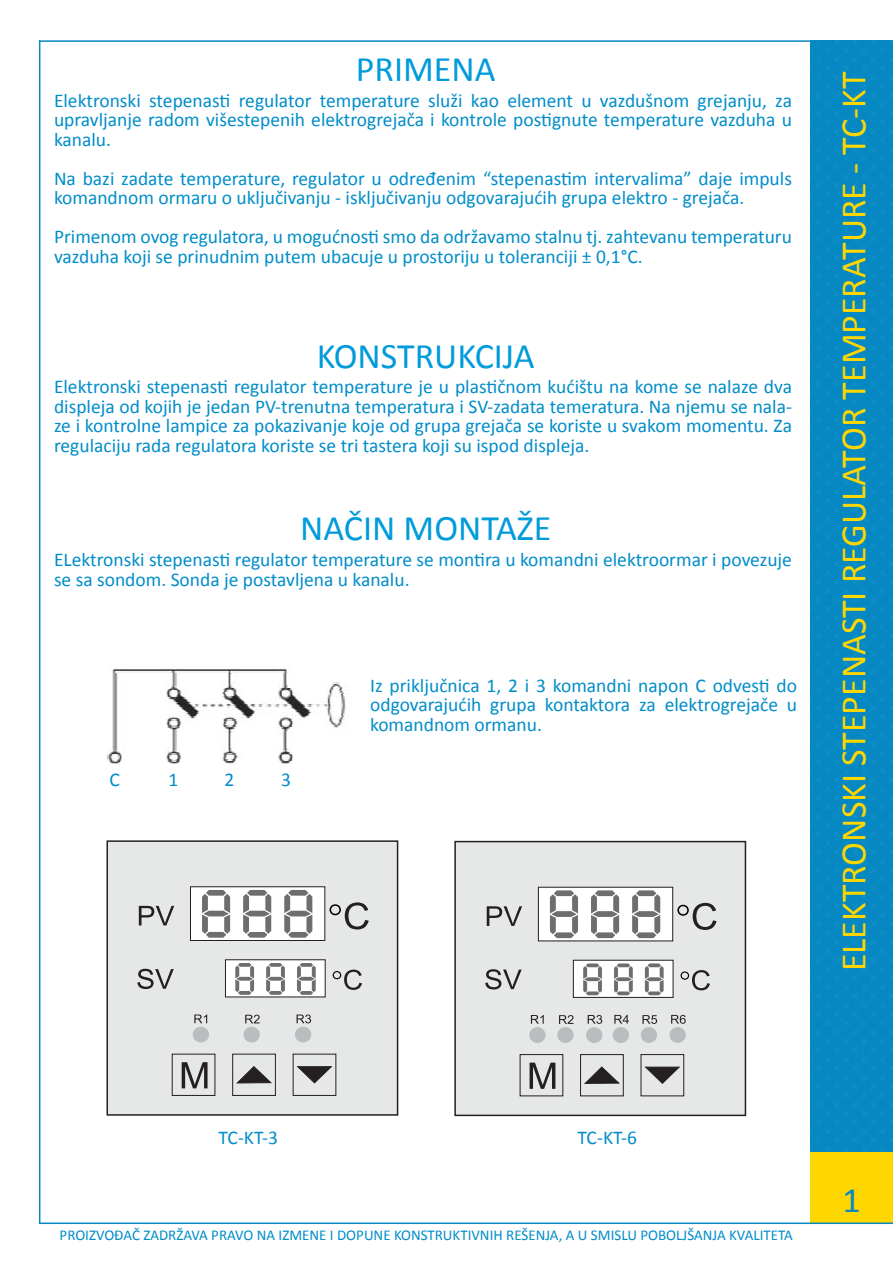
<style>
.page{position:relative;width:893px;height:1263px;background:#fff}
.page>*{position:absolute;margin:0;border:0;box-sizing:border-box;transform-origin:0 0}
.t1{font:36px "Calibri";color:#ffd700}
.t2{font:36px "Calibri";color:#009bdb}
.t3{font:36px "Calibri";color:#0788c2}
.t4{font:19.5px/19.5px "Calibri";color:#008dc9;text-align:justify}
.t5{font:15px "Calibri";color:#008dc9}
</style>
<div class="page">
<div style="left:810px;top:40px;width:83px;height:1112px;background:#0788c2"></div>
<div style="left:810px;top:1152px;width:83px;height:72px;background:#ffd700"></div>
<hr style="left:39px;top:40px;width:792px;height:2px;background:#0788c2">
<hr style="left:39px;top:1222px;width:854px;height:2px;background:#0788c2">
<hr style="left:39px;top:40px;width:1px;height:1184px;background:#0788c2">
<img style="left:107px;top:667px;width:242px;height:97px">
<div style="left:454px;top:841px;width:292px;height:275px;background:#e6e8e8;border:2px solid #241f21"></div>
<div style="left:538px;top:887px;width:135px;height:54px;background:#fff;border:1px solid #241f21"></div>
<div style="left:573px;top:960px;width:100px;height:37px;background:#fff;border:1px solid #241f21"></div>
<svg style="left:632px;top:890px;width:28px;height:48px"></svg>
<svg style="left:645px;top:963px;width:19px;height:32px"></svg>
<svg style="left:614px;top:963px;width:19px;height:32px"></svg>
<svg style="left:583px;top:963px;width:19px;height:32px"></svg>
<svg style="left:591px;top:890px;width:28px;height:48px"></svg>
<svg style="left:550px;top:890px;width:28px;height:48px"></svg>
<svg style="left:520px;top:1054px;width:164px;height:42px"></svg>
<div style="left:530px;top:1028px;width:15px;height:14px;background:#babdbf;border-radius:50%"></div>
<div style="left:530px;top:1027px;width:15px;height:16px;border:1px solid #babdbf;border-radius:50%"></div>
<div style="left:613px;top:1027px;width:16px;height:15px;background:#babdbf;border-radius:50%"></div>
<div style="left:613px;top:1027px;width:16px;height:15px;border:1px solid #babdbf;border-radius:50%"></div>
<div style="left:558px;top:1028px;width:15px;height:14px;background:#babdbf;border-radius:50%"></div>
<div style="left:558px;top:1027px;width:15px;height:15px;border:1px solid #babdbf;border-radius:50%"></div>
<div style="left:641px;top:1027px;width:16px;height:15px;background:#babdbf;border-radius:50%"></div>
<div style="left:641px;top:1027px;width:16px;height:15px;border:1px solid #babdbf;border-radius:50%"></div>
<div style="left:587px;top:1028px;width:15px;height:14px;background:#babdbf;border-radius:50%"></div>
<div style="left:586px;top:1027px;width:16px;height:16px;border:1px solid #babdbf;border-radius:50%"></div>
<div style="left:670px;top:1027px;width:15px;height:15px;background:#babdbf;border-radius:50%"></div>
<div style="left:670px;top:1027px;width:15px;height:15px;border:1px solid #babdbf;border-radius:50%"></div>
<svg style="left:531px;top:1015px;width:13px;height:9px"></svg>
<svg style="left:614px;top:1015px;width:15px;height:9px"></svg>
<svg style="left:559px;top:1015px;width:14px;height:9px"></svg>
<svg style="left:642px;top:1015px;width:15px;height:9px"></svg>
<svg style="left:588px;top:1015px;width:14px;height:9px"></svg>
<svg style="left:671px;top:1015px;width:15px;height:9px"></svg>
<svg style="left:487px;top:906px;width:35px;height:20px"></svg>
<svg style="left:485px;top:969px;width:37px;height:20px"></svg>
<svg style="left:677px;top:903px;width:40px;height:27px"></svg>
<svg style="left:681px;top:970px;width:29px;height:20px"></svg>
<div style="left:106px;top:840px;width:292px;height:276px;background:#e6e8e8;border:2px solid #241f21"></div>
<div style="left:190px;top:887px;width:135px;height:54px;background:#fff;border:1px solid #241f21"></div>
<div style="left:225px;top:959px;width:100px;height:38px;background:#fff;border:1px solid #241f21"></div>
<svg style="left:284px;top:890px;width:28px;height:48px"></svg>
<svg style="left:297px;top:963px;width:19px;height:32px"></svg>
<svg style="left:266px;top:963px;width:19px;height:32px"></svg>
<svg style="left:235px;top:963px;width:19px;height:32px"></svg>
<svg style="left:243px;top:890px;width:28px;height:48px"></svg>
<svg style="left:202px;top:890px;width:28px;height:48px"></svg>
<svg style="left:172px;top:1054px;width:164px;height:42px"></svg>
<div style="left:193px;top:1027px;width:16px;height:15px;background:#babdbf;border-radius:50%"></div>
<div style="left:193px;top:1027px;width:16px;height:15px;border:1px solid #babdbf;border-radius:50%"></div>
<div style="left:244px;top:1027px;width:15px;height:15px;background:#babdbf;border-radius:50%"></div>
<div style="left:244px;top:1027px;width:15px;height:15px;border:1px solid #babdbf;border-radius:50%"></div>
<div style="left:295px;top:1027px;width:16px;height:15px;background:#babdbf;border-radius:50%"></div>
<div style="left:295px;top:1027px;width:16px;height:15px;border:1px solid #babdbf;border-radius:50%"></div>
<svg style="left:194px;top:1014px;width:13px;height:9px"></svg>
<svg style="left:245px;top:1015px;width:15px;height:8px"></svg>
<svg style="left:297px;top:1014px;width:14px;height:9px"></svg>
<svg style="left:139px;top:906px;width:35px;height:19px"></svg>
<svg style="left:137px;top:969px;width:37px;height:20px"></svg>
<svg style="left:330px;top:902px;width:39px;height:27px"></svg>
<svg style="left:333px;top:969px;width:29px;height:21px"></svg>
<h1 class="t2" style="left:356px;top:47px;width:21px">primena</h1>
<p class="t4" style="left:54px;top:89px;width:739px">Elektronski stepenasti regulator temperature služi kao element u vazdušnom grejanju, za upravljanje radom višestepenih elektrogrejača i kontrole postignute temperature vazduha u kanalu.</p>
<p class="t4" style="left:54px;top:167px;width:739px">Na bazi zadate temperature, regulator u određenim “stepenastim intervalima” daje impuls komandnom ormaru o uključivanju - isključivanju odgovarajućih grupa elektro - grejača.</p>
<p class="t4" style="left:54px;top:226px;width:739px">Primenom ovog regulatora, u mogućnosti smo da održavamo stalnu tj. zahtevanu temperaturu vazduha koji se prinudnim putem ubacuje u prostoriju u toleranciji ± 0,1°C.</p>
<h1 class="t2" style="left:317px;top:333px;width:19px">konstrukcija</h1>
<p class="t4" style="left:54px;top:376px;width:739px">Elektronski stepenasti regulator temperature je u plastičnom kućištu na kome se nalaze dva displeja od kojih je jedan PV-trenutna temperatura i SV-zadata temeratura. Na njemu se nala&shy;ze i kontrolne lampice za pokazivanje koje od grupa grejača se koriste u svakom momentu. Za regulaciju rada regulatora koriste se tri tastera koji su ispod displeja.</p>
<h1 class="t2" style="left:300px;top:506px;width:19px">način</h1>
<h1 class="t2" style="left:404px;top:506px;width:22px">montaže</h1>
<p class="t4" style="left:54px;top:549px;width:739px">ELektronski stepenasti regulator temperature se montira u komandni elektroormar i povezuje se sa sondom. Sonda je postavljena u kanalu.</p>
<p class="t4" style="left:110px;top:769px;width:12px">C</p>
<p class="t4" style="left:168px;top:769px;width:11px">1</p>
<p class="t4" style="left:225px;top:769px;width:11px">2</p>
<p class="t4" style="left:281px;top:769px;width:11px">3</p>
<p class="t4" style="left:370px;top:674px;width:428px">Iz priključnica 1, 2 i 3 komandni napon C odvesti do odgovarajućih grupa kontaktora za elektrogrejače u komandnom ormanu.</p>
<h1 class="t1" style="left:831px;top:971px;width:901px;rotate:-90deg">ELEKTRONSKI STEPENASTI REGULATOR TEMPERATURE - TC-KT</h1>
<p class="t4" style="left:219px;top:1127px;width:61px">TC-KT-3</p>
<p class="t4" style="left:577px;top:1127px;width:61px">TC-KT-6</p>
<p class="t5" style="left:60px;top:1225px;width:735px">PROIZVOĐAČ ZADRŽAVA PRAVO NA IZMENE I DOPUNE KONSTRUKTIVNIH REŠENJA, A U SMISLU POBOLJŠANJA KVALITETA</p>
<h1 class="t3" style="left:843px;top:1178px;width:20px">1</h1>
</div>
